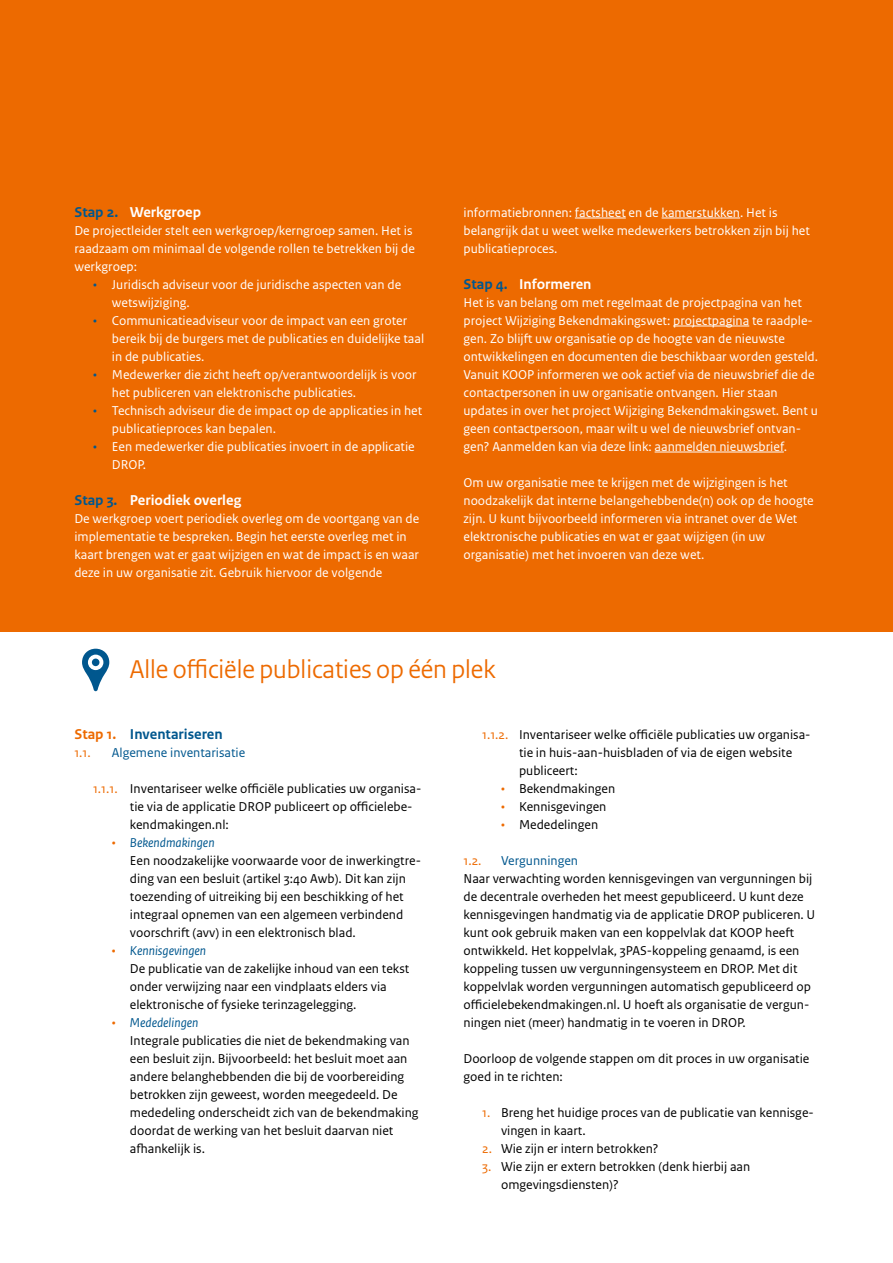
<style>
.page{position:relative;width:893px;height:1263px;background:#fff}
.page>*{position:absolute;margin:0;border:0;box-sizing:border-box;transform-origin:0 0}
.t1{font:27px "Rijksoverheid Sans Heading";color:#ed6a00}
.t2{font:700 15px "Rijksoverheid Sans Text";color:#fff}
.t3{font:700 15px "Rijksoverheid Sans Text";color:#00578e}
.t4{font:13.5px/18px "Rijksoverheid Sans Text";color:#000}
.t5{font:13.5px/18px "Rijksoverheid Sans Text";color:#fff}
.t6{font:13.5px "Rijksoverheid Sans Text";color:#00578e}
.t7{font:13.5px "Rijksoverheid Sans Text";color:#ed6a00}
.s1{color:#00578e}
.s2{color:#ed6a00}
.s3{font-style:italic;color:#ed6a00}
.s4{font-style:italic;color:#00578e}
</style>
<div class="page">
<div style="left:0;top:0;width:893px;height:631px;background:#ed6a00"></div>
<hr style="left:575px;top:218px;width:51px;height:1px;background:#fff">
<hr style="left:662px;top:218px;width:78px;height:1px;background:#fff">
<hr style="left:673px;top:326px;width:76px;height:1px;background:#fff">
<hr style="left:655px;top:452px;width:129px;height:1px;background:#fff">
<svg style="left:82px;top:649px;width:27px;height:42px"></svg>
<div style="left:92px;top:658px;width:7px;height:8px;background:#00578e;border-radius:50%"></div>
<p class="t2" style="left:74px;top:203px;width:128px"><span class="s1">Stap 2.</span> Werkgroep</p>
<p class="t5" style="left:74px;top:221px;width:342px">De projectleider stelt een werkgroep/kerngroep samen. Het is raadzaam om minimaal de volgende rollen te betrekken bij de werkgroep:</p>
<p class="t5" style="left:112px;top:275px;width:291px;text-indent:-19px"><span class="s1">•</span> Juridisch adviseur voor de juridische aspecten van de wetswijziging.</p>
<p class="t5" style="left:112px;top:311px;width:314px;text-indent:-19px"><span class="s1">•</span> Communicatieadviseur voor de impact van een groter bereik bij de burgers met de publicaties en duidelijke taal in de publicaties.</p>
<p class="t5" style="left:112px;top:365px;width:306px;text-indent:-19px"><span class="s1">•</span> Medewerker die zicht heeft op/verantwoordelijk is voor het publiceren van elektronische publicaties.</p>
<p class="t5" style="left:112px;top:401px;width:312px;text-indent:-19px"><span class="s1">•</span> Technisch adviseur die de impact op de applicaties in het publicatieproces kan bepalen.</p>
<p class="t5" style="left:112px;top:437px;width:304px;text-indent:-19px"><span class="s1">•</span> Een medewerker die publicaties invoert in de applicatie<br>DROP.</p>
<p class="t2" style="left:74px;top:491px;width:168px"><span class="s1">Stap 3.</span> Periodiek overleg</p>
<p class="t5" style="left:74px;top:509px;width:346px">De werkgroep voert periodiek overleg om de voortgang van de implementatie te bespreken. Begin het eerste overleg met in kaart brengen wat er gaat wijzigen en wat de impact is en waar deze in uw organisatie zit. Gebruik hiervoor de volgende</p>
<p class="t5" style="left:463px;top:203px;width:348px">informatiebronnen: factsheet en de kamerstukken. Het is belangrijk dat u weet welke medewerkers betrokken zijn bij het publicatieproces.</p>
<p class="t2" style="left:463px;top:275px;width:130px"><span class="s1">Stap 4.</span> Informeren</p>
<p class="t5" style="left:463px;top:293px;width:356px">Het is van belang om met regelmaat de projectpagina van het project Wijziging Bekendmakingswet: projectpagina te raadple&shy;gen. Zo blijft uw organisatie op de hoogte van de nieuwste ontwikkelingen en documenten die beschikbaar worden gesteld.<br>Vanuit KOOP informeren we ook actief via de nieuwsbrief die de contactpersonen in uw organisatie ontvangen. Hier staan updates in over het project Wijziging Bekendmakingswet. Bent u geen contactpersoon, maar wilt u wel de nieuwsbrief ontvan&shy;gen? Aanmelden kan via deze link: aanmelden nieuwsbrief.</p>
<p class="t5" style="left:463px;top:473px;width:352px">Om uw organisatie mee te krijgen met de wijzigingen is het noodzakelijk dat interne belangehebbende(n) ook op de hoogte zijn. U kunt bijvoorbeeld informeren via intranet over de Wet elektronische publicaties en wat er gaat wijzigen (in uw organisatie) met het invoeren van deze wet.</p>
<h1 class="t1" style="left:130px;top:653px;width:367px">Alle officiële publicaties op één plek</h1>
<p class="t3" style="left:74px;top:725px;width:150px"><span class="s2">Stap 1.</span> Inventariseren</p>
<p class="t7" style="left:74px;top:744px;width:18px">1.1.</p>
<p class="t6" style="left:112px;top:744px;width:135px">Algemene inventarisatie</p>
<p class="t4" style="left:130px;top:779px;width:293px;text-indent:-37px"><span class="s2">1.1.1.</span> Inventariseer welke officiële publicaties uw organisa&shy;tie via de applicatie DROP publiceert op officielebe&shy;kendmakingen.nl:</p>
<p class="t4" style="left:130px;top:833px;width:293px;text-indent:-18px"><span class="s3">•</span> <span class="s4">Bekendmakingen<br></span>Een noodzakelijke voorwaarde voor de inwerkingtre&shy;ding van een besluit (artikel 3:40 Awb). Dit kan zijn toezending of uitreiking bij een beschikking of het integraal opnemen van een algemeen verbindend voorschrift (avv) in een elektronisch blad.</p>
<p class="t4" style="left:130px;top:941px;width:281px;text-indent:-18px"><span class="s2">•</span> <span class="s4">Kennisgevingen<br></span>De publicatie van de zakelijke inhoud van een tekst onder verwijzing naar een vindplaats elders via elektronische of fysieke terinzagelegging.</p>
<p class="t4" style="left:130px;top:1013px;width:290px;text-indent:-18px"><span class="s3">•</span> <span class="s4">Mededelingen<br></span>Integrale publicaties die niet de bekendmaking van een besluit zijn. Bijvoorbeeld: het besluit moet aan andere belanghebbenden die bij de voorbereiding betrokken zijn geweest, worden meegedeeld. De mededeling onderscheidt zich van de bekendmaking doordat de werking van het besluit daarvan niet afhankelijk is.</p>
<p class="t4" style="left:519px;top:725px;width:293px;text-indent:-37px"><span class="s2">1.1.2.</span> Inventariseer welke officiële publicaties uw organisa&shy;tie in huis-aan-huisbladen of via de eigen website publiceert:</p>
<p class="t4" style="left:501px;top:779px;width:116px"><span class="s2">•</span> Bekendmakingen</p>
<p class="t4" style="left:501px;top:797px;width:107px"><span class="s2">•</span> Kennisgevingen</p>
<p class="t4" style="left:501px;top:815px;width:99px"><span class="s2">•</span> Mededelingen</p>
<p class="t7" style="left:463px;top:852px;width:20px">1.2.</p>
<p class="t6" style="left:501px;top:852px;width:79px">Vergunningen</p>
<p class="t4" style="left:463px;top:869px;width:353px">Naar verwachting worden kennisgevingen van vergunningen bij de decentrale overheden het meest gepubliceerd. U kunt deze kennisgevingen handmatig via de applicatie DROP publiceren. U kunt ook gebruik maken van een koppelvlak dat KOOP heeft ontwikkeld. Het koppelvlak, 3PAS-koppeling genaamd, is een koppeling tussen uw vergunningensysteem en DROP. Met dit koppelvlak worden vergunningen automatisch gepubliceerd op officielebekendmakingen.nl. U hoeft als organisatie de vergun&shy;ningen niet (meer) handmatig in te voeren in DROP.</p>
<p class="t4" style="left:463px;top:1049px;width:347px">Doorloop de volgende stappen om dit proces in uw organisatie goed in te richten:</p>
<p class="t4" style="left:501px;top:1103px;width:314px;text-indent:-19px"><span class="s2">1.</span> Breng het huidige proces van de publicatie van kennisge&shy;vingen in kaart.</p>
<p class="t4" style="left:482px;top:1139px;width:178px"><span class="s2">2.</span> Wie zijn er intern betrokken?</p>
<p class="t4" style="left:501px;top:1157px;width:251px;text-indent:-19px"><span class="s2">3.</span> Wie zijn er extern betrokken (denk hierbij aan omgevingsdiensten)?</p>
</div>
